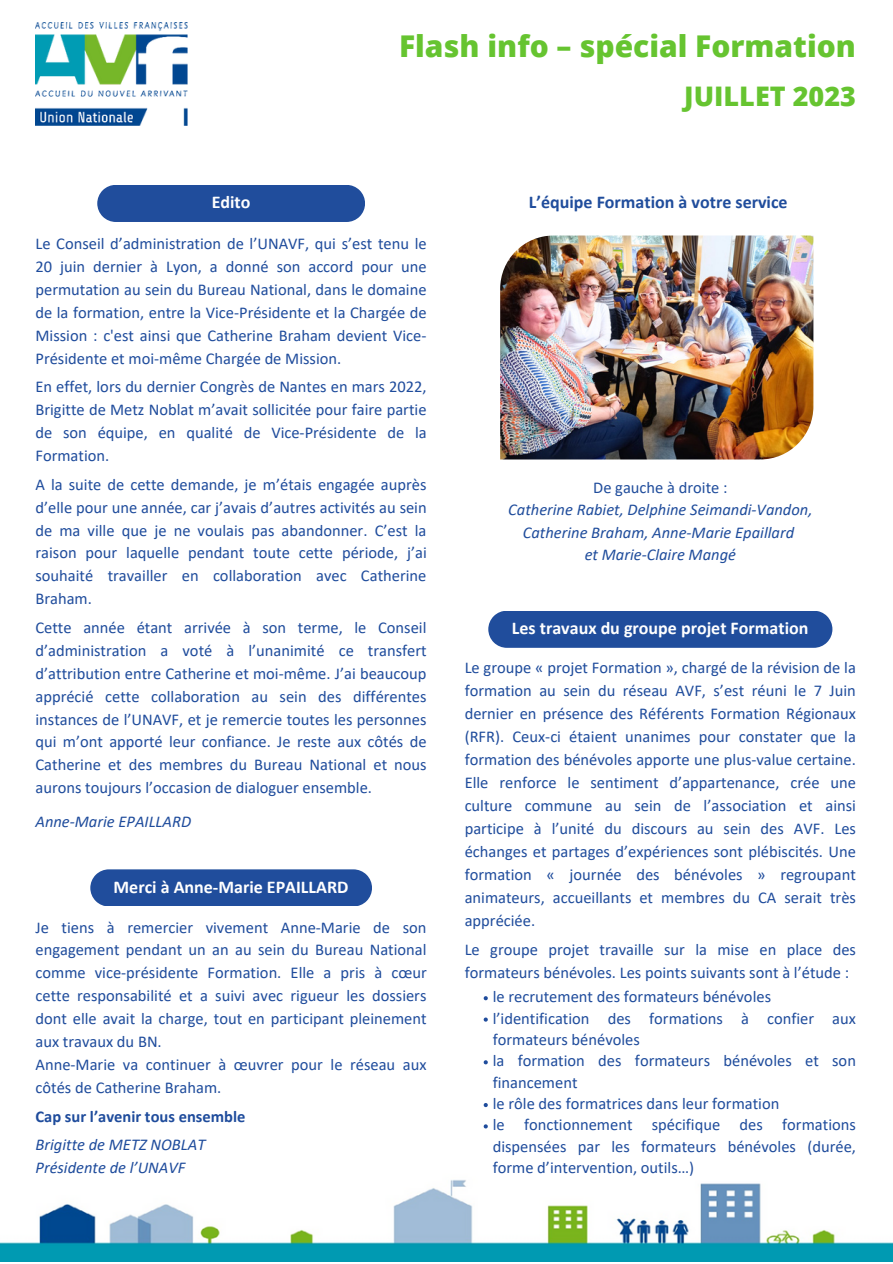
<style>
.page{position:relative;width:893px;height:1264px;background:#fff}
.page>*{position:absolute;margin:0;border:0;box-sizing:border-box;transform-origin:0 0}
.t1{font:800 30px "Open Sans";color:#66c430}
.t2{font:800 27px "Open Sans";color:#66c430}
.t3{font:700 18px "Calibri";color:#fff}
.t4{font:700 18px "Calibri";color:#204d9c}
.t5{font:16.5px/22.8px "Calibri";color:#1f4c9c;text-align:justify}
.t6{font:italic 16.5px "Calibri";color:#204d9c}
.t7{font:italic 16.5px "Calibri";color:#1f4c9c}
.t8{font:700 16.5px "Calibri";color:#1f4c9c}
.t9{font:16.5px "Calibri";color:#204d9c}
</style>
<div class="page">
<img style="left:0;top:1180px;width:892px;height:81px">
<img style="left:500px;top:235px;width:313px;height:224px">
<div style="left:97px;top:185px;width:268px;height:36px;background:#204d9c"></div>
<img style="left:35px;top:22px;width:152px;height:104px">
<svg style="left:483px;top:996px;width:5px;height:4px"></svg>
<svg style="left:483px;top:1017px;width:5px;height:4px"></svg>
<svg style="left:483px;top:1060px;width:5px;height:4px"></svg>
<svg style="left:483px;top:1103px;width:5px;height:4px"></svg>
<svg style="left:483px;top:1124px;width:5px;height:4px"></svg>
<div style="left:488px;top:611px;width:344px;height:36px;background:#204d9c"></div>
<div style="left:90px;top:869px;width:282px;height:37px;background:#204d9c"></div>
<p class="t1" style="left:399px;top:25px;width:458px">Flash info – spécial Formation</p>
<p class="t2" style="left:684px;top:77px;width:173px">JUILLET 2023</p>
<p class="t3" style="left:212px;top:195px;width:40px">Edito</p>
<p class="t5" style="left:35px;top:234px;width:393px">Le Conseil d’administration de l’UNAVF, qui s’est tenu le 20 juin dernier à Lyon, a donné son accord pour une permutation au sein du Bureau National, dans le domaine de la formation, entre la Vice-Présidente et la Chargée de Mission : c'est ainsi que Catherine Braham devient Vice-Présidente et moi-même Chargée de Mission.</p>
<p class="t5" style="left:35px;top:377px;width:393px">En effet, lors du dernier Congrès de Nantes en mars 2022, Brigitte de Metz Noblat m’avait sollicitée pour faire partie de son équipe, en qualité de Vice-Présidente de la Formation.</p>
<p class="t5" style="left:35px;top:474px;width:393px">A la suite de cette demande, je m’étais engagée auprès d’elle pour une année, car j’avais d’autres activités au sein de ma ville que je ne voulais pas abandonner. C’est la raison pour laquelle pendant toute cette période, j’ai souhaité travailler en collaboration avec Catherine Braham.</p>
<p class="t5" style="left:35px;top:617px;width:393px">Cette année étant arrivée à son terme, le Conseil d’administration a voté à l’unanimité ce transfert d’attribution entre Catherine et moi-même. J’ai beaucoup apprécié cette collaboration au sein des différentes instances de l’UNAVF, et je remercie toutes les personnes qui m’ont apporté leur confiance. Je reste aux côtés de Catherine et des membres du Bureau National et nous aurons toujours l’occasion de dialoguer ensemble.</p>
<p class="t7" style="left:35px;top:814px;width:157px">Anne-Marie EPAILLARD</p>
<p class="t3" style="left:114px;top:879px;width:236px">Merci à Anne-Marie EPAILLARD</p>
<p class="t5" style="left:35px;top:917px;width:393px">Je tiens à remercier vivement Anne-Marie de son engagement pendant un an au sein du Bureau National comme vice-présidente Formation. Elle a pris à cœur cette responsabilité et a suivi avec rigueur les dossiers dont elle avait la charge, tout en participant pleinement aux travaux du BN.</p>
<p class="t5" style="left:35px;top:1054px;width:392px">Anne-Marie va continuer à œuvrer pour le réseau aux côtés de Catherine Braham.</p>
<p class="t8" style="left:35px;top:1109px;width:211px">Cap sur l’avenir tous ensemble</p>
<p class="t7" style="left:35px;top:1137px;width:171px">Brigitte de METZ NOBLAT</p>
<p class="t7" style="left:35px;top:1160px;width:151px">Présidente de l’UNAVF</p>
<p class="t4" style="left:529px;top:194px;width:260px">L’équipe Formation à votre service</p>
<p class="t9" style="left:593px;top:480px;width:136px">De gauche à droite :</p>
<p class="t6" style="left:508px;top:503px;width:306px">Catherine Rabiet, Delphine Seimandi-Vandon,</p>
<p class="t6" style="left:522px;top:525px;width:273px">Catherine Braham, Anne-Marie Epaillard</p>
<p class="t6" style="left:584px;top:548px;width:153px">et Marie-Claire Mangé</p>
<p class="t3" style="left:512px;top:621px;width:298px">Les travaux du groupe projet Formation</p>
<p class="t5" style="left:464px;top:657px;width:393px">Le groupe « projet Formation », chargé de la révision de la formation au sein du réseau AVF, s’est réuni le 7 Juin dernier en présence des Référents Formation Régionaux (RFR). Ceux-ci étaient unanimes pour constater que la formation des bénévoles apporte une plus-value certaine.<br>Elle renforce le sentiment d’appartenance, crée une culture commune au sein de l’association et ainsi participe à l’unité du discours au sein des AVF. Les échanges et partages d’expériences sont plébiscités. Une formation « journée des bénévoles » regroupant animateurs, accueillants et membres du CA serait très appréciée.</p>
<p class="t5" style="left:464px;top:939px;width:393px">Le groupe projet travaille sur la mise en place des formateurs bénévoles. Les points suivants sont à l’étude :</p>
<p class="t5" style="left:492px;top:986px;width:280px">le recrutement des formateurs bénévoles</p>
<p class="t5" style="left:492px;top:1008px;width:365px;line-height:21.3px">l’identification des formations à confier aux formateurs bénévoles</p>
<p class="t5" style="left:492px;top:1051px;width:365px;line-height:21.3px">la formation des formateurs bénévoles et son financement</p>
<p class="t5" style="left:492px;top:1093px;width:288px">le rôle des formatrices dans leur formation</p>
<p class="t5" style="left:492px;top:1115px;width:365px;line-height:21.3px">le fonctionnement spécifique des formations dispensées par les formateurs bénévoles (durée, forme d’intervention, outils…)</p>
</div>
